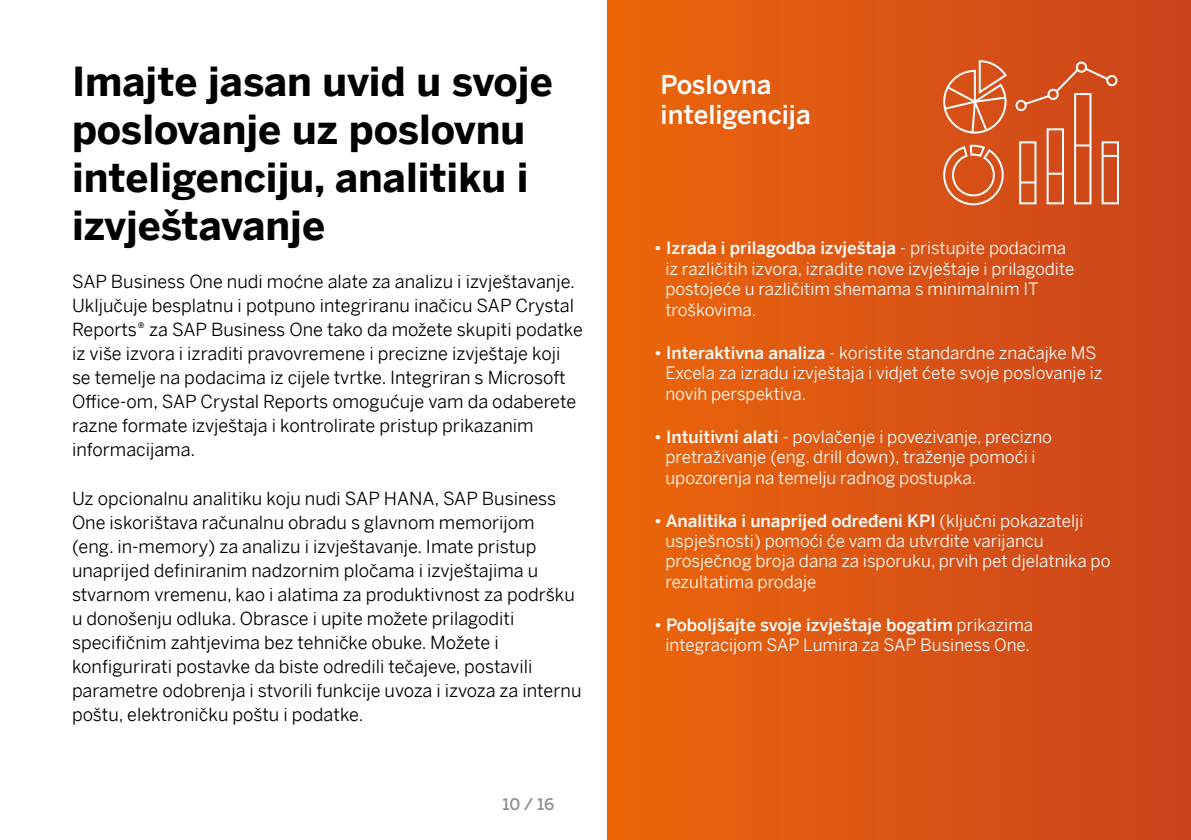
<style>
.page{position:relative;width:1191px;height:840px;background:#fff}
.page>*{position:absolute;margin:0;border:0;box-sizing:border-box;transform-origin:0 0}
.t1{font:700 40px/48px "Benton Sans";color:#000}
.t2{font:500 26px/30px "Benton Sans";color:#fff}
.t3{font:18px/24px "Benton Sans";color:#000}
.t4{font:17px/20.4px "Benton Sans";color:#fff}
.t5{font:500 16px "Benton Sans";color:#929292}
.s1{font-weight:500}
</style>
<div class="page">
<div style="left:608px;top:0;width:583px;height:839px;background:linear-gradient(to right,#ec660a,#ca431c)"></div>
<svg style="left:942px;top:59px;width:178px;height:147px;background:#d86436"></svg>
<h1 class="t1" style="left:72px;top:53px;width:482px">Imajte jasan uvid u svoje poslovanje uz poslovnu inteligenciju, analitiku i izvještavanje</h1>
<p class="t3" style="left:72px;top:267px;width:512px">SAP Business One nudi moćne alate za analizu i izvještavanje.<br>Uključuje besplatnu i potpuno integriranu inačicu SAP Crystal Reports® za SAP Business One tako da možete skupiti podatke iz više izvora i izraditi pravovremene i precizne izvještaje koji se temelje na podacima iz cijele tvrtke. Integriran s Microsoft Office-om, SAP Crystal Reports omogućuje vam da odaberete razne formate izvještaja i kontrolirate pristup prikazanim informacijama.</p>
<p class="t3" style="left:72px;top:483px;width:511px">Uz opcionalnu analitiku koju nudi SAP HANA, SAP Business One iskorištava računalnu obradu s glavnom memorijom<br>(eng. in-memory) za analizu i izvještavanje. Imate pristup unaprijed definiranim nadzornim pločama i izvještajima u stvarnom vremenu, kao i alatima za produktivnost za podršku u donošenju odluka. Obrasce i upite možete prilagoditi specifičnim zahtjevima bez tehničke obuke. Možete i konfigurirati postavke da biste odredili tečajeve, postavili parametre odobrenja i stvorili funkcije uvoza i izvoza za internu poštu, elektroničku poštu i podatke.</p>
<p class="t5" style="left:502px;top:789px;width:53px">10 / 16</p>
<h2 class="t2" style="left:660px;top:66px;width:151px">Poslovna inteligencija</h2>
<p class="t4" style="left:665px;top:235px;width:410px;text-indent:-11px"><span class="s1">• Izrada i prilagodba izvještaja</span> - pristupite podacima iz različitih izvora, izradite nove izvještaje i prilagodite postojeće u različitim shemama s minimalnim IT troškovima.</p>
<p class="t4" style="left:665px;top:340px;width:438px;text-indent:-11px"><span class="s1">• Interaktivna analiza</span> - koristite standardne značajke MS<br>Excela za izradu izvještaja i vidjet ćete svoje poslovanje iz novih perspektiva.</p>
<p class="t4" style="left:665px;top:424px;width:388px;text-indent:-11px"><span class="s1">• Intuitivni alati</span> - povlačenje i povezivanje, precizno pretraživanje (eng. drill down), traženje pomoći i upozorenja na temelju radnog postupka.</p>
<p class="t4" style="left:665px;top:508px;width:446px;text-indent:-11px"><span class="s1">• Analitika i unaprijed određeni KPI</span> (ključni pokazatelji uspješnosti) pomoći će vam da utvrdite varijancu prosječnog broja dana za isporuku, prvih pet djelatnika po rezultatima prodaje</p>
<p class="t4" style="left:654px;top:612px;width:380px;text-align:center"><span class="s1">• Poboljšajte svoje izvještaje bogatim</span> prikazima integracijom SAP Lumira za SAP Business One.</p>
</div>
